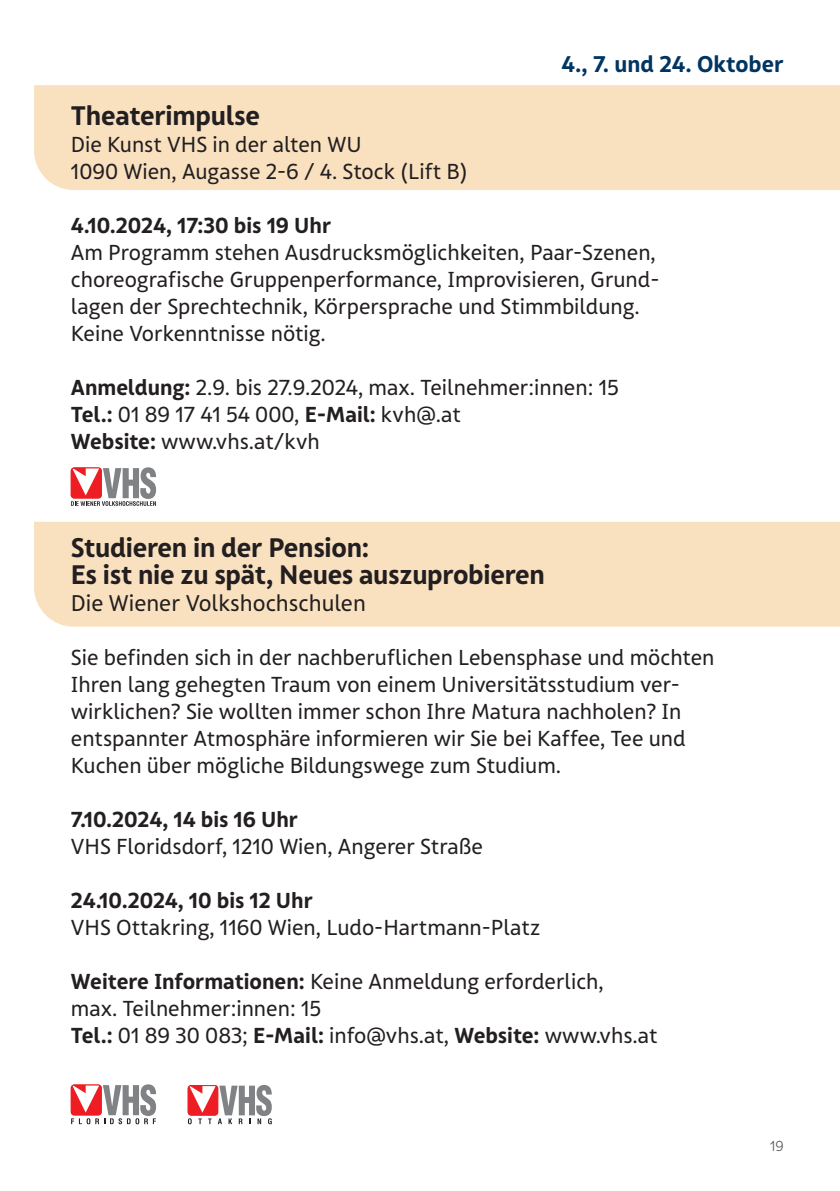
<style>
.page{position:relative;width:840px;height:1191px;background:#fff}
.page>*{position:absolute;margin:0;border:0;box-sizing:border-box;transform-origin:0 0}
.t1{font:700 26px/27px "FSW Sans Pro";letter-spacing:-.01em;color:#231f20}
.t2{font:22px "FSW Sans Pro";color:#231f20}
.t3{font:700 22px "FSW Sans Pro";color:#003562}
.t4{font:21px/27px "FSW Sans Pro";color:#231f20}
.t5{font:700 21px "FSW Sans Pro";color:#231f20}
.t6{font:300 14px "FSW Sans Pro";color:#57585a}
.s1{font-weight:700}
</style>
<div class="page">
<div style="left:34px;top:85px;width:805px;height:105px;background:#f9e1c0"></div>
<div style="left:34px;top:522px;width:805px;height:104px;background:#f9e1c0"></div>
<svg style="left:71px;top:467px;width:85px;height:39px"></svg>
<svg style="left:188px;top:1085px;width:84px;height:39px"></svg>
<svg style="left:71px;top:1084px;width:85px;height:40px"></svg>
<p class="t3" style="left:561px;top:50px;width:224px">4., 7. und 24. Oktober</p>
<p class="t1" style="left:71px;top:102px;width:190px">Theaterimpulse</p>
<p class="t4" style="left:71px;top:131px;width:398px">Die Kunst VHS in der alten WU<br>1090 Wien, Augasse 2-6 / 4. Stock (Lift B)</p>
<p class="t5" style="left:71px;top:212px;width:261px">4.10.2024, 17:30 bis 19 Uhr</p>
<p class="t4" style="left:71px;top:239px;width:589px">Am Programm stehen Ausdrucksmöglichkeiten, Paar-Szenen, choreografische Gruppenperformance, Improvisieren, Grund&shy;lagen der Sprechtechnik, Körpersprache und Stimmbildung.<br>Keine Vorkenntnisse nötig.</p>
<p class="t4" style="left:71px;top:374px;width:549px"><span class="s1">Anmeldung:</span> 2.9. bis 27.9.2024, max. Teilnehmer:innen: 15<br><span class="s1">Tel.:</span> 01 89 17 41 54 000, <span class="s1">E-Mail:</span> kvh@.at<br><span class="s1">Website:</span> www.vhs.at/kvh</p>
<p class="t1" style="left:71px;top:534px;width:475px">Studieren in der Pension:<br>Es ist nie zu spät, Neues auszuprobieren</p>
<p class="t2" style="left:71px;top:590px;width:296px">Die Wiener Volkshochschulen</p>
<p class="t4" style="left:71px;top:644px;width:644px">Sie befinden sich in der nachberuflichen Lebensphase und möchten Ihren lang gehegten Traum von einem Universitätsstudium ver&shy;wirklichen? Sie wollten immer schon Ihre Matura nachholen? In entspannter Atmosphäre informieren wir Sie bei Kaffee, Tee und Kuchen über mögliche Bildungswege zum Studium.</p>
<p class="t5" style="left:71px;top:806px;width:228px">7.10.2024, 14 bis 16 Uhr</p>
<p class="t4" style="left:71px;top:833px;width:413px">VHS Floridsdorf, 1210 Wien, Angerer Straße</p>
<p class="t5" style="left:71px;top:887px;width:243px">24.10.2024, 10 bis 12 Uhr</p>
<p class="t4" style="left:71px;top:914px;width:470px">VHS Ottakring, 1160 Wien, Ludo-Hartmann-Platz</p>
<p class="t4" style="left:71px;top:968px;width:587px"><span class="s1">Weitere Informationen:</span> Keine Anmeldung erforderlich,<br>max. Teilnehmer:innen: 15<br><span class="s1">Tel.:</span> 01 89 30 083; <span class="s1">E-Mail:</span> info@vhs.at, <span class="s1">Website:</span> www.vhs.at</p>
<p class="t6" style="left:769px;top:1138px;width:15px">19</p>
</div>
